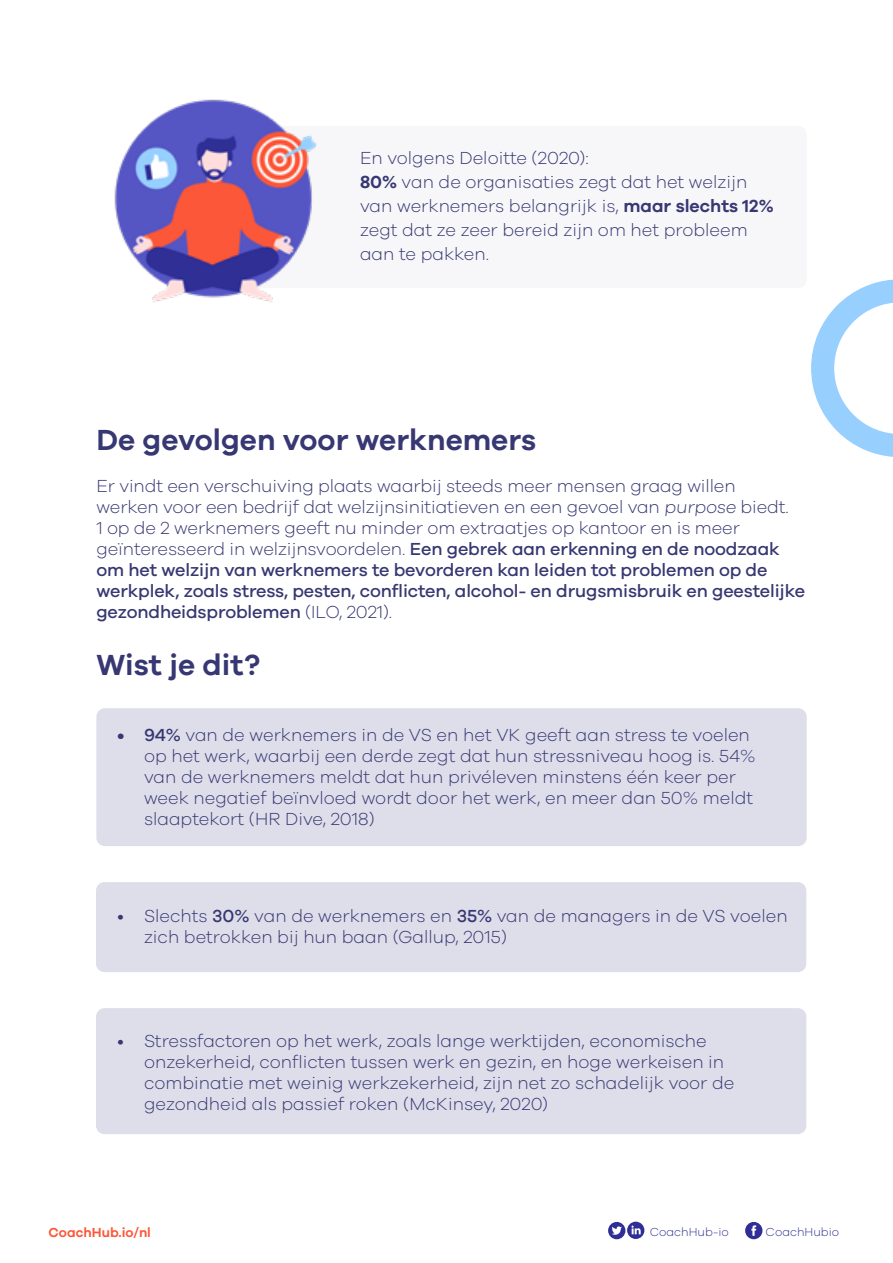
<style>
.page{position:relative;width:893px;height:1263px;background:#fff}
.page>*{position:absolute;margin:0;border:0;box-sizing:border-box;transform-origin:0 0}
.t1{font:600 30px "Galano Grotesque";color:#373773}
.t2{font:300 18px/21px "Galano Grotesque";color:#373773}
.t3{font:600 13.5px "Galano Grotesque";color:#fc5738}
.t4{font:300 12px "Galano Grotesque";color:#2f2f96}
.s1{font-weight:600}
.s2{font-weight:500}
</style>
<div class="page">
<div style="left:745px;top:1222px;width:17px;height:17px;background:#2e2e96;border-radius:50%"></div>
<svg style="left:751px;top:1225px;width:5px;height:11px"></svg>
<div style="left:608px;top:1222px;width:17px;height:17px;background:#2e2e96;border-radius:50%"></div>
<svg style="left:612px;top:1226px;width:10px;height:9px"></svg>
<svg style="left:627px;top:1222px;width:17px;height:17px"></svg>
<svg style="left:631px;top:1225px;width:10px;height:9px"></svg>
<div style="left:96px;top:708px;width:711px;height:138px;background:#dddee9;border-radius:9px"></div>
<div style="left:203px;top:126px;width:604px;height:162px;background:#f7f7f9;border-radius:9px"></div>
<div style="left:96px;top:882px;width:710px;height:90px;background:#dddee9;border-radius:9px"></div>
<div style="left:96px;top:1008px;width:710px;height:126px;background:#dddee9;border-radius:9px"></div>
<img style="left:114px;top:99px;width:203px;height:203px">
<svg style="left:811px;top:280px;width:82px;height:177px"></svg>
<p class="t2" style="left:360px;top:146px;width:415px;line-height:24px">En volgens Deloitte (2020):<br><span class="s1">80%</span> van de organisaties zegt dat het welzijn van werknemers belangrijk is, <span class="s1">maar slechts 12% </span>zegt dat ze zeer bereid zijn om het probleem aan te pakken.</p>
<h1 class="t1" style="left:96px;top:422px;width:441px">De gevolgen voor werknemers</h1>
<p class="t2" style="left:96px;top:475px;width:710px">Er vindt een verschuiving plaats waarbij steeds meer mensen graag willen<br>werken voor een bedrijf dat welzijnsinitiatieven en een gevoel van purpose biedt.<br>1 op de 2 werknemers geeft nu minder om extraatjes op kantoor en is meer geïnteresseerd in welzijnsvoordelen. <span class="s2">Een gebrek aan erkenning en de noodzaak om het welzijn van werknemers te bevorderen kan leiden tot problemen op de werkplek, zoals stress, pesten, conflicten, alcohol- en drugsmisbruik en geestelijke gezondheidsproblemen</span> (ILO, 2021).</p>
<h1 class="t1" style="left:96px;top:647px;width:165px">Wist je dit?</h1>
<p class="t2" style="left:144px;top:724px;width:613px;text-indent:-27px"><span class="s2">• 94%</span> van de werknemers in de VS en het VK geeft aan stress te voelen op het werk, waarbij een derde zegt dat hun stressniveau hoog is. 54% van de werknemers meldt dat hun privéleven minstens één keer per week negatief beïnvloed wordt door het werk, en meer dan 50% meldt slaaptekort (HR Dive, 2018)</p>
<p class="t2" style="left:144px;top:905px;width:645px;text-indent:-27px">• Slechts <span class="s2">30%</span> van de werknemers en <span class="s2">35%</span> van de managers in de VS voelen zich betrokken bij hun baan (Gallup, 2015)</p>
<p class="t2" style="left:144px;top:1030px;width:592px;text-indent:-27px">• Stressfactoren op het werk, zoals lange werktijden, economische onzekerheid, conflicten tussen werk en gezin, en hoge werkeisen in combinatie met weinig werkzekerheid, zijn net zo schadelijk voor de gezondheid als passief roken (McKinsey, 2020)</p>
<p class="t3" style="left:49px;top:1224px;width:104px">CoachHub.io/nl</p>
<p class="t4" style="left:650px;top:1224px;width:81px">CoachHub-io</p>
<p class="t4" style="left:766px;top:1224px;width:75px">CoachHubio</p>
</div>
